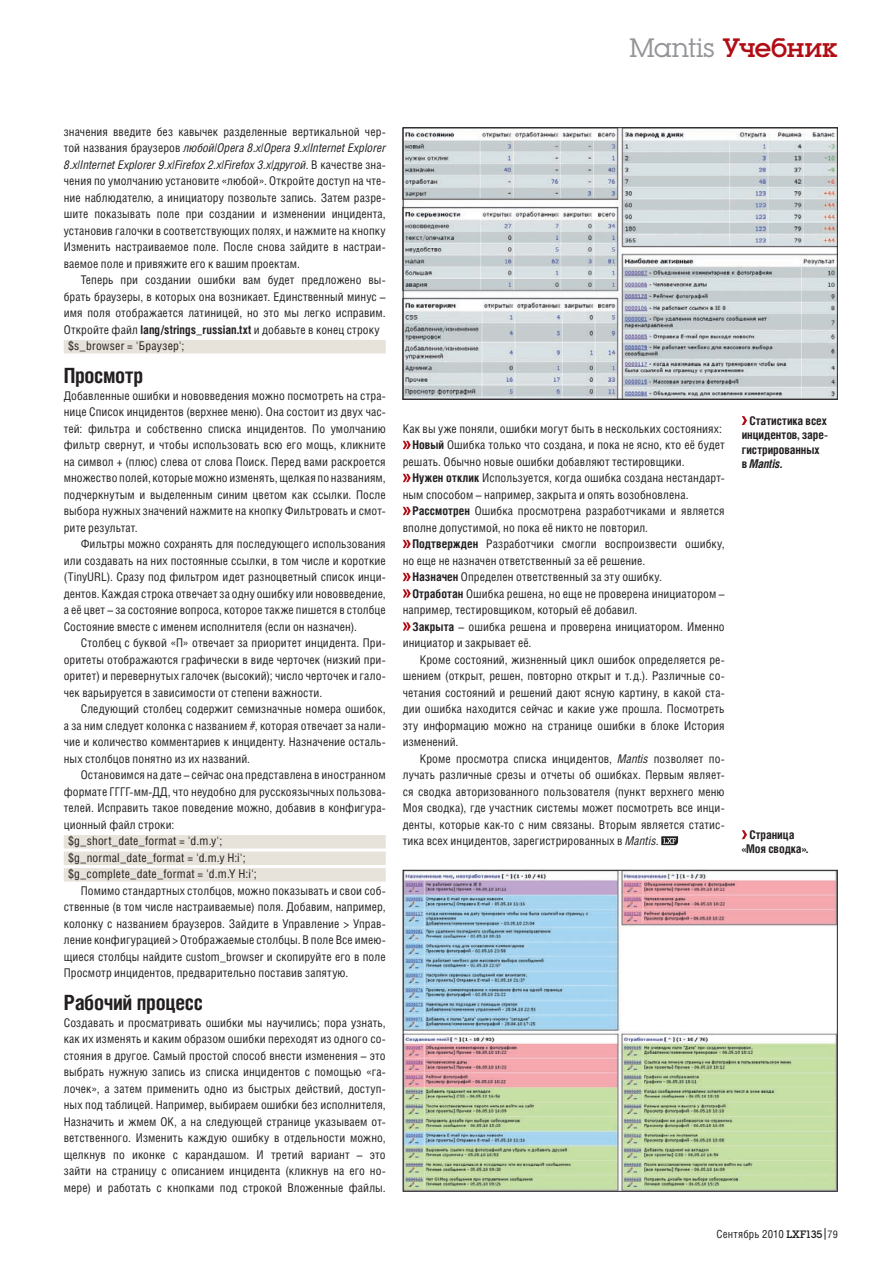
<style>
.page{position:relative;width:893px;height:1263px;background:#fff}
.page>*{position:absolute;margin:0;border:0;box-sizing:border-box;transform-origin:0 0}
.t1{font:27.75px "Luga";letter-spacing:-.015em;color:#b00d15}
.Subhead{font:700 21px "Helios Cond";letter-spacing:-.015em;color:#231f20}
.Text_Indent{font:12px/16.5px "Helios Cond";letter-spacing:.01em;color:#231f20;text-align:justify}
.Text_1st{font:12px/16.5px "Helios Cond";letter-spacing:.01em;color:#231f20}
.Code_1_line{font:12px "Helios Cond";letter-spacing:.02em;color:#231f20}
.t2{font:700 12px/14.2px "Helios Cond";letter-spacing:-.005em;color:#231f20}
.t3{font:11.25px "Helios Cond";letter-spacing:.015em;color:#231f20}
.s1{color:#939598}
.s2{font-style:italic}
.s3{font-weight:700}
.s4{font-family:"Luga"}
.s5{font-size:10.5px}
</style>
<div class="page">
<svg style="left:825px;top:1228px;width:1px;height:12px"></svg>
<svg style="left:742px;top:416px;width:5px;height:9px"></svg>
<svg style="left:742px;top:830px;width:5px;height:9px"></svg>
<div style="left:64px;top:340px;width:322px;height:13px;background:#e8e3da"></div>
<div style="left:64px;top:835px;width:322px;height:13px;background:#e8e3da"></div>
<div style="left:64px;top:851px;width:322px;height:14px;background:#e8e3da"></div>
<div style="left:64px;top:868px;width:322px;height:13px;background:#e8e3da"></div>
<svg style="left:403px;top:441px;width:8px;height:8px"></svg>
<svg style="left:403px;top:474px;width:8px;height:8px"></svg>
<svg style="left:403px;top:507px;width:8px;height:8px"></svg>
<svg style="left:403px;top:540px;width:8px;height:8px"></svg>
<svg style="left:403px;top:573px;width:8px;height:8px"></svg>
<svg style="left:403px;top:589px;width:8px;height:9px"></svg>
<svg style="left:403px;top:622px;width:8px;height:9px"></svg>
<svg style="left:661px;top:836px;width:17px;height:9px"></svg>
<img style="left:405px;top:129px;width:431px;height:269px">
<div style="left:403px;top:127px;width:435px;height:273px;border:1px solid #231f20"></div>
<img style="left:405px;top:872px;width:431px;height:318px">
<div style="left:403px;top:870px;width:435px;height:322px;border:1px solid #231f20"></div>
<h1 class="t1" style="left:629px;top:34px;width:210px"><span class="s1">Mantis</span> Учебник</h1>
<p class="Text_Indent" style="left:64px;top:123px;width:323px">значения введите без кавычек разделенные вертикальной чер&shy;той названия браузеров <span class="s2">любой|Opera 8.x|Opera 9.x|Internet Explorer 8.x|Internet Explorer 9.x|Firefox 2.x|Firefox 3.x|другой</span>. В качестве зна&shy;чения по умолчанию установите «любой». Откройте доступ на чте&shy;ние наблюдателю, а инициатору позвольте запись. Затем разре&shy;шите показывать поле при создании и изменении инцидента, установив галочки в соответствующих полях, и нажмите на кнопку Изменить настраиваемое поле. После снова зайдите в настраи&shy;ваемое поле и привяжите его к вашим проектам.</p>
<p class="Text_Indent" style="left:64px;top:271px;width:323px;text-indent:17px">Теперь при создании ошибки вам будет предложено вы&shy;брать браузеры, в которых она возникает. Единственный минус – имя поля отображается латиницей, но это мы легко исправим.<br>Откройте файл <span class="s3">lang/strings_russian.txt</span> и добавьте в конец строку</p>
<p class="Code_1_line" style="left:68px;top:339px;width:118px">$s_browser = 'Браузер';</p>
<p class="Subhead" style="left:64px;top:363px;width:81px">Просмотр</p>
<p class="Text_1st" style="left:64px;top:387px;width:323px;text-align:justify">Добавленные ошибки и нововведения можно посмотреть на стра&shy;нице Список инцидентов (верхнее меню). Она состоит из двух час&shy;тей: фильтра и собственно списка инцидентов. По умолчанию фильтр свернут, и чтобы использовать всю его мощь, кликните на символ + (плюс) слева от слова Поиск. Перед вами раскроется множество полей, которые можно изменять, щелкая по названиям, подчеркнутым и выделенным синим цветом как ссылки. После выбора нужных значений нажмите на кнопку Фильтровать и смот&shy;рите результат.</p>
<p class="Text_Indent" style="left:64px;top:535px;width:323px;text-indent:17px">Фильтры можно сохранять для последующего использования или создавать на них постоянные ссылки, в том числе и короткие (TinyURL). Сразу под фильтром идет разноцветный список инци&shy;дентов. Каждая строка отвечает за одну ошибку или нововведение, а её цвет – за состояние вопроса, которое также пишется в столбце Состояние вместе с именем исполнителя (если он назначен).</p>
<p class="Text_Indent" style="left:64px;top:634px;width:322px;text-indent:17px">Столбец с буквой «П» отвечает за приоритет инцидента. При&shy;оритеты отображаются графически в виде черточек (низкий при&shy;оритет) и перевернутых галочек (высокий); число черточек и гало&shy;чек варьируется в зависимости от степени важности.</p>
<p class="Text_Indent" style="left:64px;top:700px;width:323px;text-indent:17px">Следующий столбец содержит семизначные номера ошибок, а за ним следует колонка с названием #, которая отвечает за нали&shy;чие и количество комментариев к инциденту. Назначение осталь&shy;ных столбцов понятно из их названий.</p>
<p class="Text_Indent" style="left:64px;top:766px;width:323px;text-indent:17px">Остановимся на дате – сейчас она представлена в иностранном формате ГГГГ-мм-ДД, что неудобно для русскоязычных пользова&shy;телей. Исправить такое поведение можно, добавив в конфигура&shy;ционный файл строки:</p>
<p class="Code_1_line" style="left:68px;top:834px;width:156px">$g_short_date_format = 'd.m.y';</p>
<p class="Code_1_line" style="left:68px;top:850px;width:179px">$g_normal_date_format = 'd.m.y H:i';</p>
<p class="Code_1_line" style="left:68px;top:867px;width:190px">$g_complete_date_format = 'd.m.Y H:i';</p>
<p class="Text_Indent" style="left:64px;top:882px;width:323px;text-indent:17px">Помимо стандартных столбцов, можно показывать и свои соб&shy;ственные (в том числе настраиваемые) поля. Добавим, например, колонку с названием браузеров. Зайдите в Управление &gt; Управ&shy;ление конфигурацией &gt; Отображаемые столбцы. В поле Все имею&shy;щиеся столбцы найдите custom_browser и скопируйте его в поле Просмотр инцидентов, предварительно поставив запятую.</p>
<p class="Subhead" style="left:64px;top:990px;width:141px">Рабочий процесс</p>
<p class="Text_1st" style="left:64px;top:1014px;width:323px;text-align:justify">Создавать и просматривать ошибки мы научились; пора узнать, как их изменять и каким образом ошибки переходят из одного со&shy;стояния в другое. Самый простой способ внести изменения – это выбрать нужную запись из списка инцидентов с помощью «га&shy;лочек», а затем применить одно из быстрых действий, доступ&shy;ных под таблицей. Например, выбираем ошибки без исполнителя, Назначить и жмем ОK, а на следующей странице указываем от&shy;ветственного. Изменить каждую ошибку в отдельности можно, щелкнув по иконке с карандашом. И третий вариант – это зайти на страницу с описанием инцидента (кликнув на его но&shy;мере) и работать с кнопками под строкой Вложенные файлы.</p>
<p class="Text_1st" style="left:403px;top:420px;width:321px">Как вы уже поняли, ошибки могут быть в нескольких состояниях:</p>
<p class="Text_1st" style="left:403px;top:436px;width:323px;text-indent:10px"><span class="s3">Новый</span> Ошибка только что создана, и пока не ясно, кто её будет решать. Обычно новые ошибки добавляют тестировщики.</p>
<p class="Text_1st" style="left:403px;top:469px;width:322px;text-indent:10px"><span class="s3">Нужен отклик</span> Используется, когда ошибка создана нестандарт&shy;ным способом – например, закрыта и опять возобновлена.</p>
<p class="Text_1st" style="left:403px;top:502px;width:323px;text-indent:10px"><span class="s3">Рассмотрен</span> Ошибка просмотрена разработчиками и является вполне допустимой, но пока её никто не повторил.</p>
<p class="Text_1st" style="left:403px;top:535px;width:323px;text-indent:10px"><span class="s3">Подтвержден</span> Разработчики смогли воспроизвести ошибку, но еще не назначен ответственный за её решение.</p>
<p class="Text_1st" style="left:412px;top:568px;width:251px"><span class="s3">Назначен</span> Определен ответственный за эту ошибку.</p>
<p class="Text_1st" style="left:403px;top:585px;width:323px;text-indent:10px"><span class="s3">Отработан</span> Ошибка решена, но еще не проверена инициатором – например, тестировщиком, который её добавил.</p>
<p class="Text_1st" style="left:403px;top:618px;width:323px;text-indent:10px"><span class="s3">Закрыта</span> – ошибка решена и проверена инициатором. Именно инициатор и закрывает её.</p>
<p class="Text_Indent" style="left:403px;top:651px;width:323px;text-indent:17px">Кроме состояний, жизненный цикл ошибок определяется ре&shy;шением (открыт, решен, повторно открыт и т.д.). Различные со&shy;четания состояний и решений дают ясную картину, в какой ста&shy;дии ошибка находится сейчас и какие уже прошла. Посмотреть эту информацию можно на странице ошибки в блоке История изменений.</p>
<p class="Text_Indent" style="left:403px;top:750px;width:323px;text-indent:17px">Кроме просмотра списка инцидентов, <span class="s2">Mantis</span> позволяет по&shy;лучать различные срезы и отчеты об ошибках. Первым являет&shy;ся сводка авторизованного пользователя (пункт верхнего меню Моя сводка), где участник системы может посмотреть все инци&shy;денты, которые как-то с ним связаны. Вторым является статис&shy;тика всех инцидентов, зарегистрированных в <span class="s2">Mantis</span>.</p>
<p class="t2" style="left:742px;top:413px;width:87px;text-indent:8px">Статистика всех инцидентов, заре&shy;гистрированных в <span class="s2">Mantis.</span></p>
<p class="t2" style="left:742px;top:827px;width:68px;text-align:center">Страница «Моя сводка».</p>
<p class="t3" style="left:716px;top:1227px;width:123px">Сентябрь 2010 <span class="s4">LXF135</span> <span class="s5">79</span></p>
</div>
